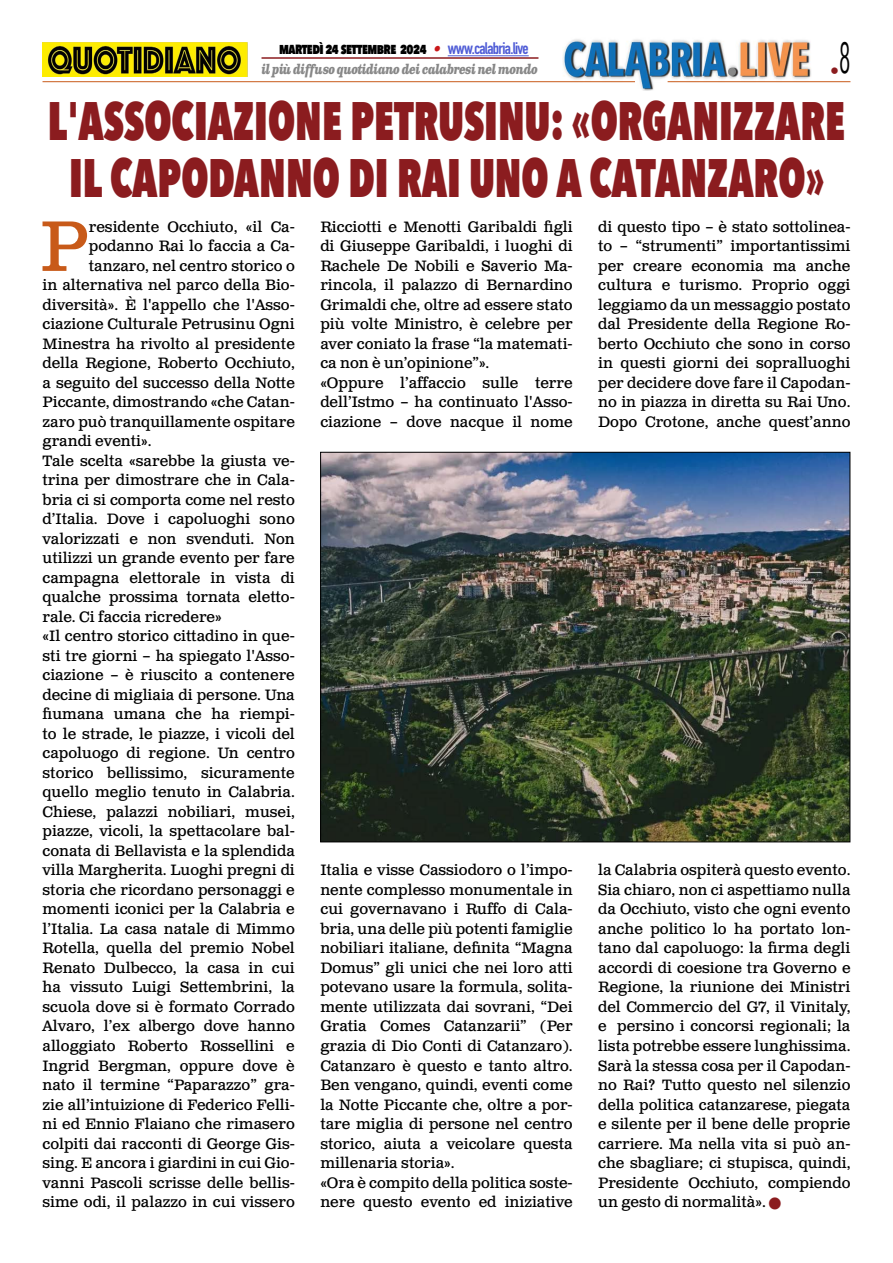
<style>
.page{position:relative;width:893px;height:1263px;background:#fff}
.page>*{position:absolute;margin:0;border:0;box-sizing:border-box;transform-origin:0 0}
.t1{font:71.25px "Clarendon Text Pro";color:#c85a19}
.t2{font:800 54px/57px "Avenir Next Condensed";color:#8b1c1f;text-align:center;scale:.79 1}
.t3{font:18px "Avenir Next Condensed";color:#8b1c1f}
.t4{font:15px/19.5px "Clarendon Text Pro";color:#000}
.t5{font:800 15px "Avenir Next Condensed";letter-spacing:-.04em;color:#000;scale:.9 1}
.t6{font:italic 700 13.5px "Clarendon Text Pro";letter-spacing:-.06em;color:#878787;scale:.79 1}
.s1{font-family:"Clarendon Text Pro";font-weight:700;font-style:italic;color:#ca181a}
.s2{font-family:"DIN Condensed";font-weight:700;font-size:16.5px;color:#4f5cd6}
.s3{color:#8b1c1f}
</style>
<div class="page">
<img style="left:563px;top:39px;width:248px;height:51px">
<hr style="left:43px;top:81px;width:592px;height:1px;background:#c85a19">
<hr style="left:668px;top:81px;width:182px;height:1px;background:#c85a19">
<hr style="left:448px;top:55px;width:81px;height:1px;background:#4f5cd6">
<hr style="left:261px;top:57px;width:277px;height:2px;background:#8b1c1f">
<img style="left:43px;top:42px;width:204px;height:35px">
<img style="left:322px;top:454px;width:526px;height:386px">
<p class="t3" style="left:830px;top:55px;width:22px">•<sup>8</sup></p>
<p class="t5" style="left:279px;top:39px;width:279px">martedì 24 settembre 2024 <span class="s1">•</span> <span class="s2">www.calabria.live</span></p>
<p class="t6" style="left:261px;top:61px;width:352px">il più diffuso quotidiano dei calabresi nel mondo</p>
<h2 class="t2" style="left:48px;top:92px;width:1010px">L'ASSOCIAZIONE PETRUSINU: «ORGANIZZARE<br>IL CAPODANNO DI RAI UNO A CATANZARO»</h2>
<h1 class="t1" style="left:40px;top:203px;width:51px">P</h1>
<p class="t4" style="left:89px;top:218px;width:207px">residente Occhiuto, «il Ca-</p>
<p class="t4" style="left:320px;top:218px;width:254px">Ricciotti e Menotti Garibaldi figli di Giuseppe Garibaldi, i luoghi di<br>Rachele De Nobili e Saverio Ma&shy;rincola, il palazzo di Bernardino<br>Grimaldi che, oltre ad essere stato più volte Ministro, è celebre per aver coniato la frase “la matemati&shy;ca non è un’opinione”».<br>«Oppure l’affaccio sulle terre dell’Istmo – ha continuato l'Asso&shy;ciazione – dove nacque il nome</p>
<p class="t4" style="left:598px;top:218px;width:254px;text-align:justify">di questo tipo – è stato sottolinea&shy;to – “strumenti” importantissimi per creare economia ma anche cultura e turismo. Proprio oggi leggiamo da un messaggio postato dal Presidente della Regione Ro&shy;berto Occhiuto che sono in corso in questi giorni dei sopralluoghi per decidere dove fare il Capodan&shy;no in piazza in diretta su Rai Uno.<br>Dopo Crotone, anche quest’anno</p>
<p class="t4" style="left:89px;top:237px;width:207px">podanno Rai lo faccia a Ca-</p>
<p class="t4" style="left:89px;top:257px;width:207px">tanzaro, nel centro storico o</p>
<p class="t4" style="left:43px;top:276px;width:254px">in alternativa nel parco della Bio-</p>
<p class="t4" style="left:43px;top:296px;width:254px">diversità». È l'appello che l'Asso-</p>
<p class="t4" style="left:43px;top:315px;width:254px">ciazione Culturale Petrusinu Ogni</p>
<p class="t4" style="left:43px;top:335px;width:254px">Minestra ha rivolto al presidente</p>
<p class="t4" style="left:43px;top:354px;width:254px">della Regione, Roberto Occhiuto,</p>
<p class="t4" style="left:43px;top:374px;width:254px">a seguito del successo della Notte</p>
<p class="t4" style="left:43px;top:393px;width:254px">Piccante, dimostrando «che Catan-</p>
<p class="t4" style="left:43px;top:413px;width:254px">zaro può tranquillamente ospitare</p>
<p class="t4" style="left:43px;top:432px;width:110px">grandi eventi».</p>
<p class="t4" style="left:43px;top:452px;width:254px">Tale scelta «sarebbe la giusta ve-</p>
<p class="t4" style="left:43px;top:471px;width:254px">trina per dimostrare che in Cala-</p>
<p class="t4" style="left:43px;top:491px;width:254px">bria ci si comporta come nel resto</p>
<p class="t4" style="left:43px;top:510px;width:254px">d’Italia. Dove i capoluoghi sono</p>
<p class="t4" style="left:43px;top:530px;width:254px">valorizzati e non svenduti. Non</p>
<p class="t4" style="left:43px;top:549px;width:254px">utilizzi un grande evento per fare</p>
<p class="t4" style="left:43px;top:569px;width:254px">campagna elettorale in vista di</p>
<p class="t4" style="left:43px;top:588px;width:254px">qualche prossima tornata eletto-</p>
<p class="t4" style="left:43px;top:608px;width:181px">rale. Ci faccia ricredere»</p>
<p class="t4" style="left:43px;top:627px;width:254px">«Il centro storico cittadino in que-</p>
<p class="t4" style="left:43px;top:647px;width:254px">sti tre giorni – ha spiegato l'Asso-</p>
<p class="t4" style="left:43px;top:666px;width:254px">ciazione – è riuscito a contenere</p>
<p class="t4" style="left:43px;top:686px;width:254px">decine di migliaia di persone. Una</p>
<p class="t4" style="left:43px;top:705px;width:254px">fiumana umana che ha riempi-</p>
<p class="t4" style="left:43px;top:725px;width:254px">to le strade, le piazze, i vicoli del</p>
<p class="t4" style="left:43px;top:744px;width:254px">capoluogo di regione. Un centro</p>
<p class="t4" style="left:43px;top:764px;width:254px">storico bellissimo, sicuramente</p>
<p class="t4" style="left:43px;top:783px;width:254px">quello meglio tenuto in Calabria.</p>
<p class="t4" style="left:43px;top:803px;width:254px">Chiese, palazzi nobiliari, musei,</p>
<p class="t4" style="left:43px;top:822px;width:254px">piazze, vicoli, la spettacolare bal-</p>
<p class="t4" style="left:43px;top:842px;width:254px">conata di Bellavista e la splendida</p>
<p class="t4" style="left:43px;top:861px;width:254px">villa Margherita. Luoghi pregni di</p>
<p class="t4" style="left:43px;top:881px;width:254px">storia che ricordano personaggi e</p>
<p class="t4" style="left:43px;top:900px;width:254px">momenti iconici per la Calabria e</p>
<p class="t4" style="left:43px;top:920px;width:254px">l’Italia. La casa natale di Mimmo</p>
<p class="t4" style="left:43px;top:939px;width:254px">Rotella, quella del premio Nobel</p>
<p class="t4" style="left:43px;top:959px;width:254px">Renato Dulbecco, la casa in cui</p>
<p class="t4" style="left:43px;top:978px;width:254px">ha vissuto Luigi Settembrini, la</p>
<p class="t4" style="left:43px;top:998px;width:254px">scuola dove si è formato Corrado</p>
<p class="t4" style="left:43px;top:1017px;width:254px">Alvaro, l’ex albergo dove hanno</p>
<p class="t4" style="left:43px;top:1037px;width:254px">alloggiato Roberto Rossellini e</p>
<p class="t4" style="left:43px;top:1056px;width:254px">Ingrid Bergman, oppure dove è</p>
<p class="t4" style="left:43px;top:1076px;width:254px">nato il termine “Paparazzo” gra-</p>
<p class="t4" style="left:43px;top:1095px;width:254px">zie all’intuizione di Federico Felli-</p>
<p class="t4" style="left:43px;top:1115px;width:254px">ni ed Ennio Flaiano che rimasero</p>
<p class="t4" style="left:43px;top:1134px;width:254px">colpiti dai racconti di George Gis-</p>
<p class="t4" style="left:43px;top:1154px;width:254px">sing. E ancora i giardini in cui Gio-</p>
<p class="t4" style="left:43px;top:1173px;width:254px">vanni Pascoli scrisse delle bellis-</p>
<p class="t4" style="left:43px;top:1193px;width:254px">sime odi, il palazzo in cui vissero</p>
<p class="t4" style="left:598px;top:861px;width:254px;text-align:justify">la Calabria ospiterà questo evento.<br>Sia chiaro, non ci aspettiamo nulla da Occhiuto, visto che ogni evento anche politico lo ha portato lon&shy;tano dal capoluogo: la firma degli accordi di coesione tra Governo e Regione, la riunione dei Ministri del Commercio del G7, il Vinitaly, e persino i concorsi regionali; la lista potrebbe essere lunghissima.<br>Sarà la stessa cosa per il Capodan&shy;no Rai? Tutto questo nel silenzio della politica catanzarese, piegata e silente per il bene delle proprie carriere. Ma nella vita si può an&shy;che sbagliare; ci stupisca, quindi, Presidente Occhiuto, compiendo un gesto di normalità». <span class="s3">■</span></p>
<p class="t4" style="left:320px;top:861px;width:254px">Italia e visse Cassiodoro o l’impo&shy;nente complesso monumentale in cui governavano i Ruffo di Cala&shy;bria, una delle più potenti famiglie nobiliari italiane, definita “Magna Domus” gli unici che nei loro atti potevano usare la formula, solita&shy;mente utilizzata dai sovrani, “Dei Gratia Comes Catanzarii” (Per grazia di Dio Conti di Catanzaro).<br>Catanzaro è questo e tanto altro.<br>Ben vengano, quindi, eventi come la Notte Piccante che, oltre a por&shy;tare miglia di persone nel centro storico, aiuta a veicolare questa millenaria storia».<br>«Ora è compito della politica soste&shy;nere questo evento ed iniziative</p>
</div>
